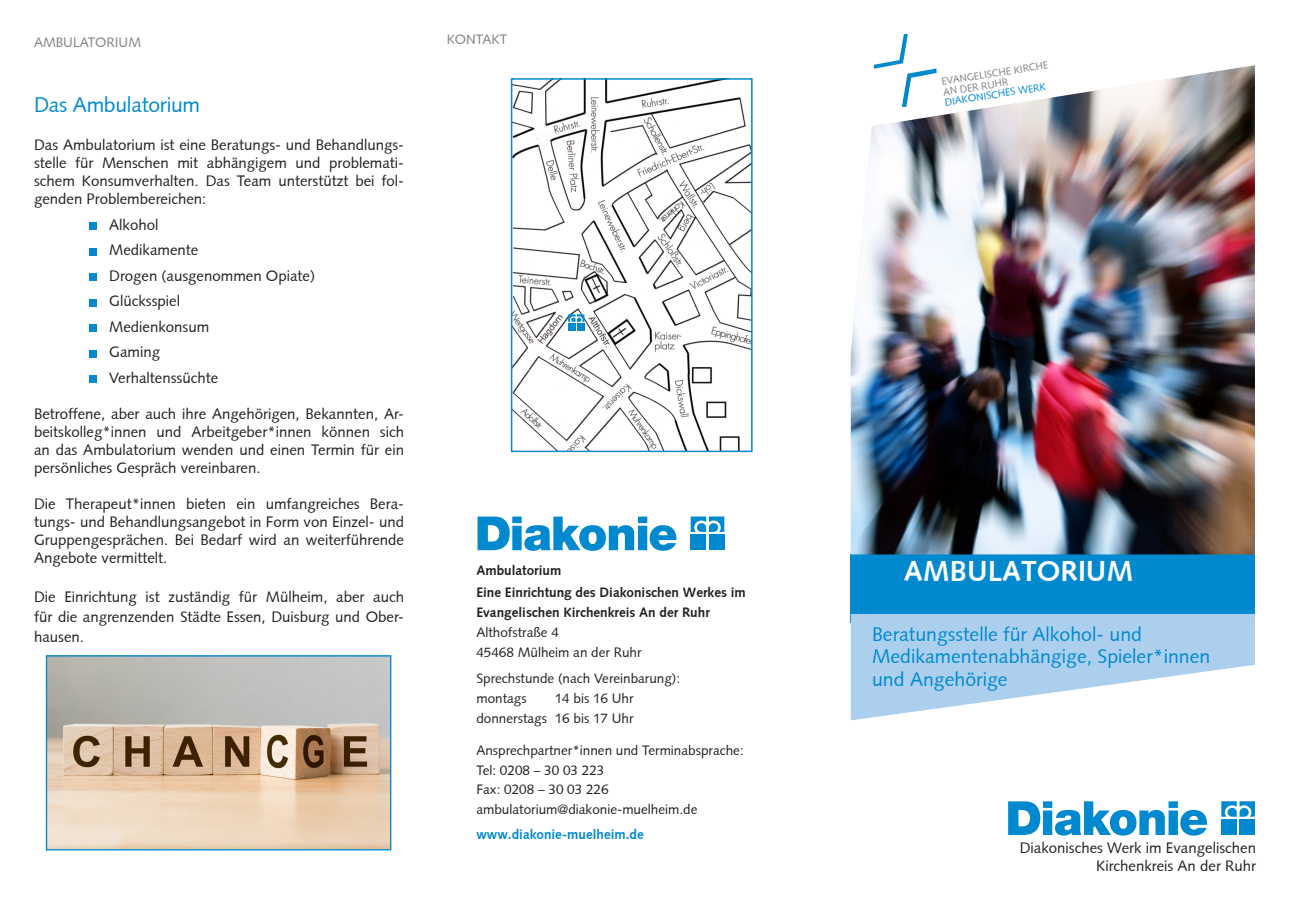
<style>
.page{position:relative;width:1289px;height:919px;background:#fff}
.page>*{position:absolute;margin:0;border:0;box-sizing:border-box;transform-origin:0 0}
.t1{font:700 28.5px "Syntax";color:#fff}
.t2{font:21px "Syntax";letter-spacing:-.01em;color:#0089cf}
.t3{font:19.5px "Syntax";color:#0089cf}
.t4{font:15px/18px "Syntax";color:#231f20;text-align:justify}
.t5{font:13.5px "Syntax";color:#231f20}
.t6{font:700 13.5px "Syntax";color:#231f20}
.t7{font:700 13.5px "Syntax";color:#0089cf}
.t8{font:13.5px "Syntax";color:#808285}
.t9{font:10.2px "Syntax";color:#808285}
.t10{font:10.2px "Syntax";color:#0089cf}
</style>
<div class="page">
<div style="left:90px;top:222px;width:7px;height:8px;background:#0089cf"></div>
<div style="left:90px;top:248px;width:7px;height:7px;background:#0089cf"></div>
<div style="left:90px;top:273px;width:7px;height:8px;background:#0089cf"></div>
<div style="left:90px;top:299px;width:7px;height:7px;background:#0089cf"></div>
<div style="left:90px;top:324px;width:7px;height:8px;background:#0089cf"></div>
<div style="left:90px;top:350px;width:7px;height:7px;background:#0089cf"></div>
<div style="left:90px;top:375px;width:7px;height:8px;background:#0089cf"></div>
<div style="left:850px;top:554px;width:404px;height:69px;background:#0089cf"></div>
<svg style="left:850px;top:614px;width:404px;height:106px"></svg>
<img style="left:850px;top:65px;width:404px;height:489px">
<svg style="left:874px;top:34px;width:62px;height:73px"></svg>
<img style="left:514px;top:81px;width:235px;height:368px">
<div style="left:511px;top:78px;width:241px;height:374px;border:2px solid #0089cf"></div>
<svg style="left:568px;top:314px;width:16px;height:8px"></svg>
<div style="left:568px;top:323px;width:7px;height:7px;background:#0089cf"></div>
<div style="left:577px;top:323px;width:7px;height:7px;background:#0089cf"></div>
<img style="left:48px;top:657px;width:341px;height:191px">
<div style="left:46px;top:655px;width:345px;height:195px;border:1px solid #0089cf"></div>
<svg style="left:1008px;top:801px;width:199px;height:34px"></svg>
<svg style="left:1221px;top:801px;width:33px;height:15px"></svg>
<div style="left:1221px;top:819px;width:15px;height:15px;background:#0089cf"></div>
<div style="left:1239px;top:819px;width:15px;height:15px;background:#0089cf"></div>
<svg style="left:477px;top:516px;width:199px;height:34px"></svg>
<svg style="left:690px;top:516px;width:34px;height:16px"></svg>
<div style="left:690px;top:534px;width:16px;height:16px;background:#0089cf"></div>
<div style="left:709px;top:534px;width:15px;height:16px;background:#0089cf"></div>
<p class="t8" style="left:34px;top:34px;width:109px">AMBULATORIUM</p>
<p class="t8" style="left:446px;top:31px;width:62px">KONTAKT</p>
<p class="t2" style="left:34px;top:92px;width:168px">Das Ambulatorium</p>
<p class="t4" style="left:34px;top:136px;width:371px">Das Ambulatorium ist eine Beratungs- und Behandlungs&shy;stelle für Menschen mit abhängigem und problemati&shy;schem Konsumverhalten. Das Team unterstützt bei fol&shy;genden Problembereichen:</p>
<p class="t4" style="left:109px;top:215px;width:51px">Alkohol</p>
<p class="t4" style="left:109px;top:241px;width:91px">Medikamente</p>
<p class="t4" style="left:109px;top:266px;width:207px">Drogen (ausgenommen Opiate)</p>
<p class="t4" style="left:109px;top:292px;width:72px">Glücksspiel</p>
<p class="t4" style="left:109px;top:317px;width:102px">Medienkonsum</p>
<p class="t4" style="left:109px;top:343px;width:52px">Gaming</p>
<p class="t4" style="left:109px;top:368px;width:111px">Verhaltenssüchte</p>
<p class="t4" style="left:34px;top:404px;width:371px">Betroffene, aber auch ihre Angehörigen, Bekannten, Ar&shy;beitskolleg*innen und Arbeitgeber*innen können sich an das Ambulatorium wenden und einen Termin für ein persönliches Gespräch vereinbaren.</p>
<p class="t4" style="left:34px;top:494px;width:371px">Die Therapeut*innen bieten ein umfangreiches Bera&shy;tungs- und Behandlungsangebot in Form von Einzel- und Gruppengesprächen. Bei Bedarf wird an weiterführende Angebote vermittelt.</p>
<p class="t4" style="left:34px;top:587px;width:371px;line-height:19.8px">Die Einrichtung ist zuständig für Mülheim, aber auch für die angrenzenden Städte Essen, Duisburg und Ober&shy;hausen.</p>
<p class="t6" style="left:476px;top:562px;width:86px">Ambulatorium</p>
<p class="t6" style="left:476px;top:585px;width:271px">Eine Einrichtung des Diakonischen Werkes im</p>
<p class="t6" style="left:476px;top:604px;width:235px">Evangelischen Kirchenkreis An der Ruhr</p>
<p class="t5" style="left:476px;top:624px;width:84px">Althofstraße 4</p>
<p class="t5" style="left:476px;top:644px;width:167px">45468 Mülheim an der Ruhr</p>
<p class="t5" style="left:476px;top:670px;width:205px">Sprechstunde (nach Vereinbarung):</p>
<p class="t5" style="left:476px;top:690px;width:52px">montags</p>
<p class="t5" style="left:554px;top:690px;width:80px">14 bis 16 Uhr</p>
<p class="t5" style="left:476px;top:710px;width:159px">donnerstags 16 bis 17 Uhr</p>
<p class="t5" style="left:476px;top:742px;width:269px">Ansprechpartner*innen und Terminabsprache:</p>
<p class="t5" style="left:476px;top:761px;width:129px">Tel: 0208 – 30 03 223</p>
<p class="t5" style="left:476px;top:781px;width:134px">Fax: 0208 – 30 03 226</p>
<p class="t5" style="left:476px;top:801px;width:222px">ambulatorium@diakonie-muelheim.de</p>
<p class="t7" style="left:476px;top:826px;width:169px">www.diakonie-muelheim.de</p>
<p class="t9" style="left:940px;top:76px;width:109px;rotate:-9deg">EVANGELISCHE KIRCHE</p>
<p class="t9" style="left:942px;top:86px;width:67px;rotate:-9deg">AN DER RUHR</p>
<p class="t10" style="left:943px;top:96px;width:104px;rotate:-9deg">DIAKONISCHES WERK</p>
<p class="t1" style="left:903px;top:554px;width:231px">AMBULATORIUM</p>
<p class="t3" style="left:872px;top:622px;width:271px">Beratungsstelle für Alkohol- und</p>
<p class="t3" style="left:872px;top:644px;width:340px">Medikamentenabhängige, Spieler*innen</p>
<p class="t3" style="left:872px;top:667px;width:137px">und Angehörige</p>
<p class="t4" style="left:1019px;top:838px;width:238px">Diakonisches Werk im Evangelischen</p>
<p class="t4" style="left:1096px;top:856px;width:161px">Kirchenkreis An der Ruhr</p>
</div>
